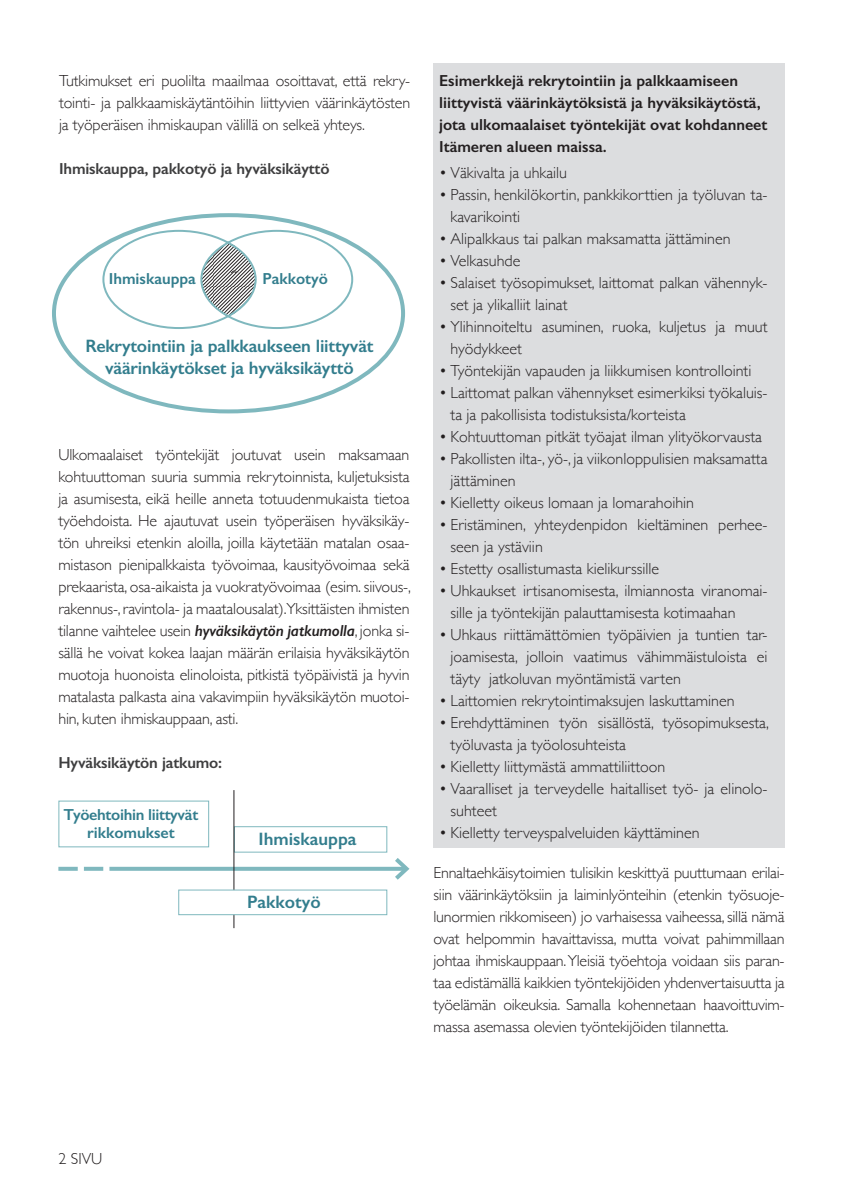
<style>
.page{position:relative;width:843px;height:1194px;background:#fff}
.page>*{position:absolute;margin:0;border:0;box-sizing:border-box;transform-origin:0 0}
.t1{font:600 18px "Gill Sans";letter-spacing:-.01em;color:#327d8d}
.t2{font:300 16px/22px "Gill Sans";color:#231f20}
.t3{font:600 16px/22px "Gill Sans";color:#231f20}
.t4{font:600 16px "Gill Sans";letter-spacing:-.01em;color:#3e3e3f}
.t5{font:600 16px/18px "Gill Sans";letter-spacing:-.02em;color:#327d8d;text-align:center}
.t6{font:600 16px "Gill Sans";color:#327d8d}
.s1{font-weight:600;font-style:italic}
</style>
<div class="page">
<div style="left:433px;top:63px;width:351px;height:784px;background:#dcdddf"></div>
<svg style="left:109px;top:867px;width:281px;height:4px"></svg>
<svg style="left:390px;top:858px;width:20px;height:22px"></svg>
<div style="left:234px;top:826px;width:153px;height:27px;border:1px solid #7fb8be"></div>
<div style="left:58px;top:800px;width:151px;height:47px;border:1px solid #7fb8be"></div>
<svg style="left:58px;top:867px;width:20px;height:4px"></svg>
<svg style="left:84px;top:867px;width:19px;height:4px"></svg>
<hr style="left:233px;top:790px;width:1px;height:138px;background:#231f20">
<div style="left:178px;top:889px;width:209px;height:26px;background:#fff;border:1px solid #7fb8be"></div>
<svg style="left:101px;top:229px;width:253px;height:100px"></svg>
<p class="t2" style="left:59px;top:69px;width:352px;text-align:justify">Tutkimukset eri puolilta maailmaa osoittavat, että rekry&shy;tointi- ja palkkaamiskäytäntöihin liittyvien väärinkäytösten ja työperäisen ihmiskaupan välillä on selkeä yhteys.</p>
<p class="t4" style="left:59px;top:159px;width:272px">Ihmiskauppa, pakkotyö ja hyväksikäyttö</p>
<p class="t6" style="left:109px;top:269px;width:89px">Ihmiskauppa</p>
<p class="t6" style="left:262px;top:269px;width:67px">Pakkotyö</p>
<p class="t1" style="left:85px;top:335px;width:289px">Rekrytointiin ja palkkaukseen liittyvät</p>
<p class="t1" style="left:105px;top:357px;width:250px">väärinkäytökset ja hyväksikäyttö</p>
<p class="t2" style="left:58px;top:443px;width:354px;text-align:justify">Ulkomaalaiset työntekijät joutuvat usein maksamaan kohtuuttoman suuria summia rekrytoinnista, kuljetuksista ja asumisesta, eikä heille anneta totuudenmukaista tietoa työehdoista. He ajautuvat usein työperäisen hyväksikäy&shy;tön uhreiksi etenkin aloilla, joilla käytetään matalan osaa&shy;mistason pienipalkkaista työvoimaa, kausityövoimaa sekä prekaarista, osa-aikaista ja vuokratyövoimaa (esim. siivous-, rakennus-, ravintola- ja maatalousalat).Yksittäisten ihmisten tilanne vaihtelee usein <span class="s1">hyväksikäytön jatkumolla</span>, jonka si&shy;sällä he voivat kokea laajan määrän erilaisia hyväksikäytön muotoja huonoista elinoloista, pitkistä työpäivistä ja hyvin matalasta palkasta aina vakavimpiin hyväksikäytön muotoi&shy;hin, kuten ihmiskauppaan, asti.</p>
<p class="t4" style="left:58px;top:753px;width:165px">Hyväksikäytön jatkumo:</p>
<p class="t5" style="left:64px;top:805px;width:136px">Työehtoihin liittyvät rikkomukset</p>
<p class="t1" style="left:258px;top:828px;width:100px">Ihmiskauppa</p>
<p class="t1" style="left:247px;top:891px;width:75px">Pakkotyö</p>
<p class="t3" style="left:439px;top:69px;width:330px">Esimerkkejä rekrytointiin ja palkkaamiseen liittyvistä väärinkäytöksistä ja hyväksikäytöstä, jota ulkomaalaiset työntekijät ovat kohdanneet Itämeren alueen maissa.</p>
<p class="t2" style="left:439px;top:161px;width:129px">• Väkivalta ja uhkailu</p>
<p class="t2" style="left:450px;top:183px;width:318px;text-indent:-11px">• Passin, henkilökortin, pankkikorttien ja työluvan ta&shy;kavarikointi</p>
<p class="t2" style="left:439px;top:227px;width:293px">• Alipalkkaus tai palkan maksamatta jättäminen</p>
<p class="t2" style="left:439px;top:249px;width:83px">• Velkasuhde</p>
<p class="t2" style="left:450px;top:271px;width:318px;text-indent:-11px">• Salaiset työsopimukset, laittomat palkan vähennyk&shy;set ja ylikalliit lainat</p>
<p class="t2" style="left:450px;top:315px;width:318px;text-indent:-11px">• Ylihinnoiteltu asuminen, ruoka, kuljetus ja muut hyödykkeet</p>
<p class="t2" style="left:439px;top:359px;width:313px">• Työntekijän vapauden ja liikkumisen kontrollointi</p>
<p class="t2" style="left:450px;top:381px;width:318px;text-indent:-11px">• Laittomat palkan vähennykset esimerkiksi työkaluis&shy;ta ja pakollisista todistuksista/korteista</p>
<p class="t2" style="left:439px;top:425px;width:324px">• Kohtuuttoman pitkät työajat ilman ylityökorvausta</p>
<p class="t2" style="left:450px;top:447px;width:318px;text-indent:-11px">• Pakollisten ilta-, yö-, ja viikonloppulisien maksamatta jättäminen</p>
<p class="t2" style="left:439px;top:491px;width:256px">• Kielletty oikeus lomaan ja lomarahoihin</p>
<p class="t2" style="left:450px;top:513px;width:318px;text-indent:-11px">• Eristäminen, yhteydenpidon kieltäminen perhee&shy;seen ja ystäviin</p>
<p class="t2" style="left:439px;top:557px;width:221px">• Estetty osallistumasta kielikurssille</p>
<p class="t2" style="left:450px;top:579px;width:318px;text-indent:-11px">• Uhkaukset irtisanomisesta, ilmiannosta viranomai&shy;sille ja työntekijän palauttamisesta kotimaahan</p>
<p class="t2" style="left:450px;top:623px;width:318px;text-align:justify;text-indent:-11px">• Uhkaus riittämättömien työpäivien ja tuntien tar&shy;joamisesta, jolloin vaatimus vähimmäistuloista ei täyty jatkoluvan myöntämistä varten</p>
<p class="t2" style="left:439px;top:689px;width:297px">• Laittomien rekrytointimaksujen laskuttaminen</p>
<p class="t2" style="left:450px;top:711px;width:320px;text-indent:-11px">• Erehdyttäminen työn sisällöstä, työsopimuksesta, työluvasta ja työolosuhteista</p>
<p class="t2" style="left:439px;top:755px;width:228px">• Kielletty liittymästä ammattiliittoon</p>
<p class="t2" style="left:450px;top:777px;width:318px;text-indent:-11px">• Vaaralliset ja terveydelle haitalliset työ- ja elinolo&shy;suhteet</p>
<p class="t2" style="left:439px;top:821px;width:262px">• Kielletty terveyspalveluiden käyttäminen</p>
<p class="t2" style="left:433px;top:861px;width:352px;text-align:justify">Ennaltaehkäisytoimien tulisikin keskittyä puuttumaan erilai&shy;siin väärinkäytöksiin ja laiminlyönteihin (etenkin työsuoje&shy;lunormien rikkomiseen) jo varhaisessa vaiheessa, sillä nämä ovat helpommin havaittavissa, mutta voivat pahimmillaan johtaa ihmiskauppaan. Yleisiä työehtoja voidaan siis paran&shy;taa edistämällä kaikkien työntekijöiden yhdenvertaisuutta ja työelämän oikeuksia. Samalla kohennetaan haavoittuvim&shy;massa asemassa olevien työntekijöiden tilannetta.</p>
<p class="t2" style="left:58px;top:1147px;width:45px">2 SIVU</p>
</div>
